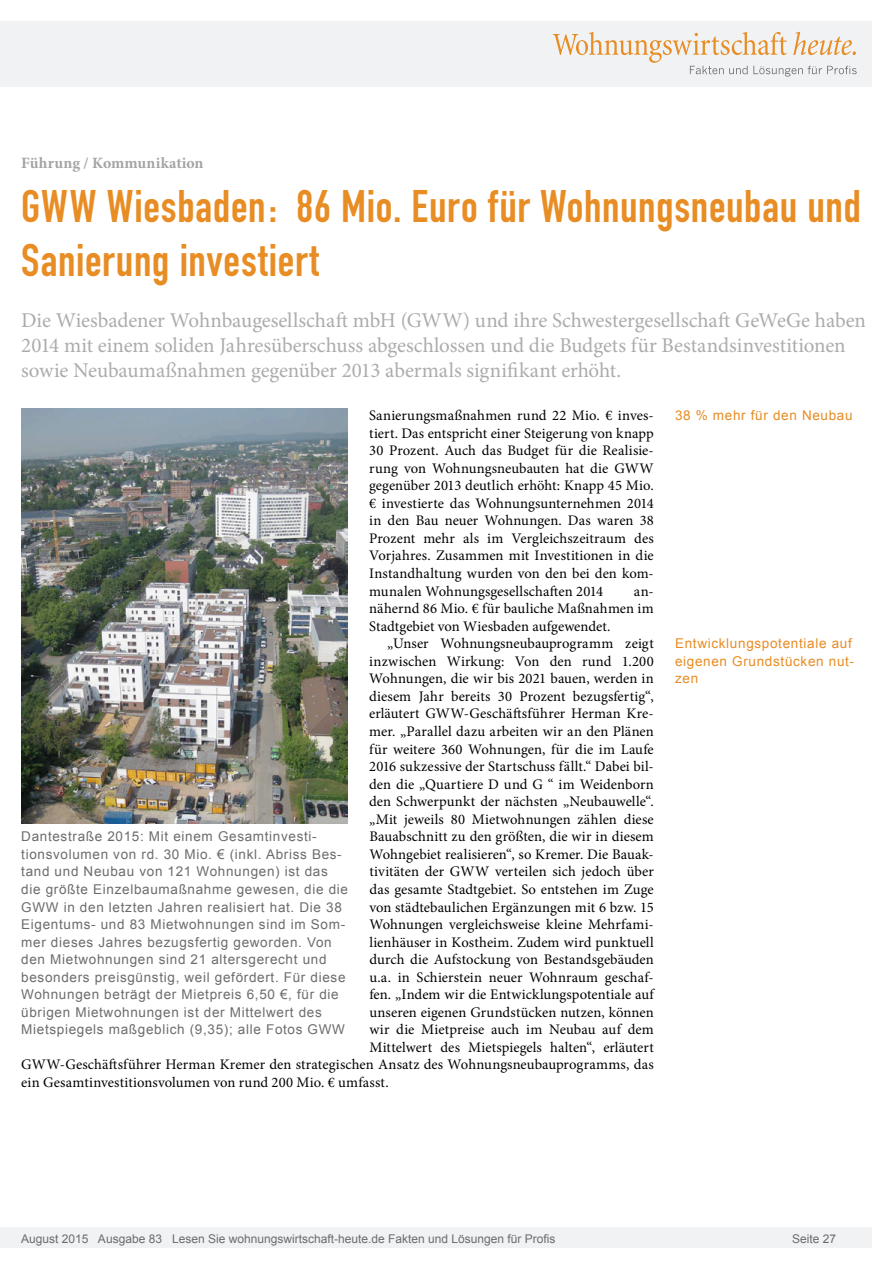
<style>
.page{position:relative;width:893px;height:1263px;background:#fff}
.page>*{position:absolute;margin:0;border:0;box-sizing:border-box;transform-origin:0 0}
.Überschrift_Groß{font:45px/54px "DIN Engschrift";letter-spacing:.015em;color:#e88c24}
.Anlesetext{font:21px/25.2px "Minion Pro";letter-spacing:-.005em;color:#acacac}
.Kategorie{font:700 15.75px "Minion Pro";letter-spacing:.01em;color:#a4a4a4}
.Fliesstext{font:14.7px "Minion Pro";letter-spacing:.005em;color:#000}
.Fließtext_erste_Zeil{font:14.7px/17.5px "Minion Pro";letter-spacing:.005em;color:#000;text-align:justify}
.Bildunterschrift{font:13.5px/17.5px "Arial";letter-spacing:.05em;color:#6c6c6c}
.Info{font:13.5px/17.5px "Arial";letter-spacing:.05em;color:#e88c24}
.t1{font:12px "Arial";color:#6c6c6c}
</style>
<div class="page">
<div style="left:0;top:1227px;width:872px;height:20px;background:#f1f2f3"></div>
<div style="left:0;top:21px;width:872px;height:66px;background:#f1f2f3"></div>
<svg style="left:553px;top:32px;width:304px;height:45px"></svg>
<img style="left:21px;top:408px;width:327px;height:416px">
<p class="Kategorie" style="left:21px;top:152px;width:184px">Führung / Kommunikation</p>
<p class="Überschrift_Groß" style="left:21px;top:180px;width:841px">GWW Wiesbaden: 86 Mio. Euro für Wohnungsneubau und<br>Sanierung investiert</p>
<p class="Anlesetext" style="left:21px;top:307px;width:846px">Die Wiesbadener Wohnbaugesellschaft mbH (GWW) und ihre Schwestergesellschaft GeWeGe haben<br>2014 mit einem soliden Jahresüberschuss abgeschlossen und die Budgets für Bestandsinvestitionen sowie Neubaumaßnahmen gegenüber 2013 abermals signifikant erhöht.</p>
<p class="Fließtext_erste_Zeil" style="left:369px;top:407px;width:286px">Sanierungsmaßnahmen rund 22 Mio. € inves&shy;tiert. Das entspricht einer Steigerung von knapp 30 Prozent. Auch das Budget für die Realisie&shy;rung von Wohnungsneubauten hat die GWW gegenüber 2013 deutlich erhöht: Knapp 45 Mio. € investierte das Wohnungsunternehmen 2014 in den Bau neuer Wohnungen. Das waren 38<br>Prozent mehr als im Vergleichszeitraum des Vorjahres. Zusammen mit Investitionen in die Instandhaltung wurden von den bei den kom&shy;munalen Wohnungsgesellschaften 2014</p>
<p class="Info" style="left:675px;top:407px;width:179px">38 % mehr für den Neubau</p>
<p class="Fließtext_erste_Zeil" style="left:369px;top:582px;width:286px;text-indent:265px">an&shy;nähernd 86 Mio. € für bauliche Maßnahmen im Stadtgebiet von Wiesbaden aufgewendet.</p>
<p class="Fliesstext" style="left:387px;top:634px;width:268px">„Unser Wohnungsneubauprogramm zeigt</p>
<p class="Fliesstext" style="left:369px;top:651px;width:286px">inzwischen Wirkung: Von den rund 1.200</p>
<p class="Fliesstext" style="left:369px;top:669px;width:286px">Wohnungen, die wir bis 2021 bauen, werden in</p>
<p class="Fliesstext" style="left:369px;top:686px;width:286px">diesem Jahr bereits 30 Prozent bezugsfertig“,</p>
<p class="Fliesstext" style="left:369px;top:704px;width:286px">erläutert GWW-Geschäftsführer Herman Kre-</p>
<p class="Fliesstext" style="left:369px;top:721px;width:286px">mer. „Parallel dazu arbeiten wir an den Plänen</p>
<p class="Fliesstext" style="left:369px;top:739px;width:286px">für weitere 360 Wohnungen, für die im Laufe</p>
<p class="Fliesstext" style="left:369px;top:756px;width:286px">2016 sukzessive der Startschuss fällt.“ Dabei bil-</p>
<p class="Fliesstext" style="left:369px;top:774px;width:286px">den die „Quartiere D und G “ im Weidenborn</p>
<p class="Fliesstext" style="left:369px;top:792px;width:286px">den Schwerpunkt der nächsten „Neubauwelle“.</p>
<p class="Fliesstext" style="left:369px;top:809px;width:286px">„Mit jeweils 80 Mietwohnungen zählen diese</p>
<p class="Fliesstext" style="left:369px;top:827px;width:286px">Bauabschnitt zu den größten, die wir in diesem</p>
<p class="Fliesstext" style="left:369px;top:844px;width:286px">Wohngebiet realisieren“, so Kremer. Die Bauak-</p>
<p class="Fliesstext" style="left:369px;top:862px;width:286px">tivitäten der GWW verteilen sich jedoch über</p>
<p class="Fliesstext" style="left:369px;top:879px;width:286px">das gesamte Stadtgebiet. So entstehen im Zuge</p>
<p class="Fliesstext" style="left:369px;top:897px;width:286px">von städtebaulichen Ergänzungen mit 6 bzw. 15</p>
<p class="Fliesstext" style="left:369px;top:914px;width:286px">Wohnungen vergleichsweise kleine Mehrfami-</p>
<p class="Fliesstext" style="left:369px;top:932px;width:286px">lienhäuser in Kostheim. Zudem wird punktuell</p>
<p class="Fliesstext" style="left:369px;top:950px;width:286px">durch die Aufstockung von Bestandsgebäuden</p>
<p class="Fliesstext" style="left:369px;top:967px;width:286px">u.a. in Schierstein neuer Wohnraum geschaf-</p>
<p class="Fliesstext" style="left:369px;top:985px;width:286px">fen. „Indem wir die Entwicklungspotentiale auf</p>
<p class="Fliesstext" style="left:369px;top:1002px;width:286px">unseren eigenen Grundstücken nutzen, können</p>
<p class="Fliesstext" style="left:369px;top:1020px;width:286px">wir die Mietpreise auch im Neubau auf dem</p>
<p class="Fliesstext" style="left:369px;top:1037px;width:286px">Mittelwert des Mietspiegels halten“, erläutert</p>
<p class="Fliesstext" style="left:21px;top:1055px;width:634px">GWW-Geschäftsführer Herman Kremer den strategischen Ansatz des Wohnungsneubauprogramms, das</p>
<p class="Fliesstext" style="left:21px;top:1072px;width:369px">ein Gesamtinvestitionsvolumen von rund 200 Mio. € umfasst.</p>
<p class="Info" style="left:675px;top:635px;width:181px">Entwicklungspotentiale auf eigenen Grundstücken nut&shy;zen</p>
<p class="Bildunterschrift" style="left:21px;top:828px;width:328px">Dantestraße 2015: Mit einem Gesamtinvesti&shy;tionsvolumen von rd. 30 Mio. € (inkl. Abriss Bes&shy;tand und Neubau von 121 Wohnungen) ist das die größte Einzelbaumaßnahme gewesen, die die GWW in den letzten Jahren realisiert hat. Die 38<br>Eigentums- und 83 Mietwohnungen sind im Som&shy;mer dieses Jahres bezugsfertig geworden. Von den Mietwohnungen sind 21 altersgerecht und besonders preisgünstig, weil gefördert. Für diese Wohnungen beträgt der Mietpreis 6,50 €, für die übrigen Mietwohnungen ist der Mittelwert des Mietspiegels maßgeblich (9,35); alle Fotos GWW</p>
<p class="t1" style="left:21px;top:1230px;width:536px">August 2015 Ausgabe 83 Lesen Sie wohnungswirtschaft-heute.de Fakten und Lösungen für Profis</p>
<p class="t1" style="left:792px;top:1231px;width:46px">Seite 27</p>
</div>
